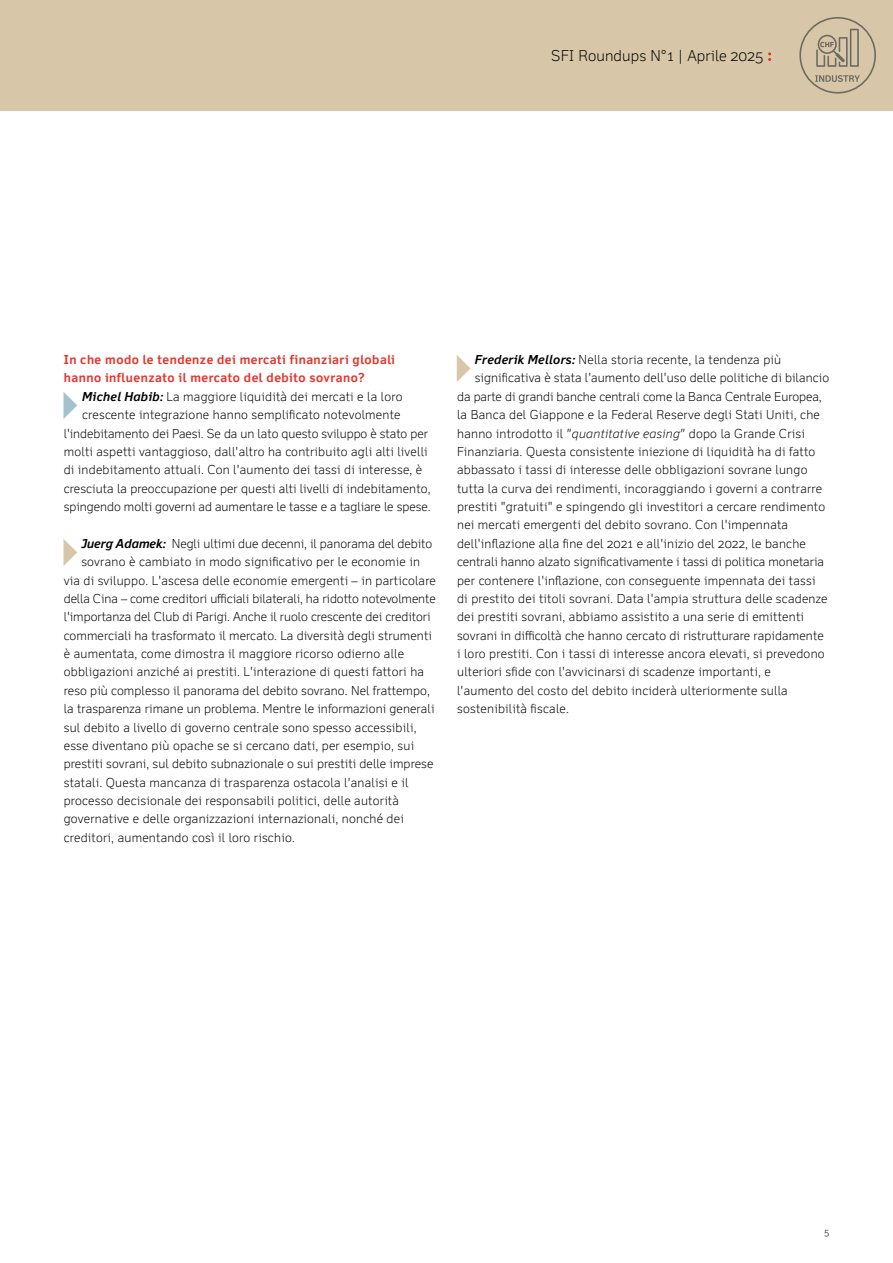
<style>
.page{position:relative;width:893px;height:1263px;background:#fff}
.page>*{position:absolute;margin:0;border:0;box-sizing:border-box;transform-origin:0 0}
.t1{font:300 15px "Felbridge Pro";letter-spacing:.01em;color:#000}
.t2{font:300 12.3px "Felbridge Pro";letter-spacing:.02em;color:#000}
.t3{font:300 12.3px "Felbridge Pro";color:#000}
.t4{font:700 12.3px/18.5px "Felbridge Pro";letter-spacing:.04em;color:#e5342a}
.t5{font:300 12.3px "Felbridge Pro";letter-spacing:-.005em;color:#000}
.t6{font:300 9px "Felbridge Pro";color:#000}
.s1{font-family:"New Baskerville Std";font-weight:400;font-size:16.5px;color:#e5342a}
.s2{font-weight:700;font-style:italic}
.s3{font-style:italic}
</style>
<div class="page">
<div style="left:0;top:0;width:893px;height:111px;background:#d8c6a8"></div>
<svg style="left:799px;top:17px;width:77px;height:77px"></svg>
<p class="t1" style="left:551px;top:47px;width:222px">SFI Roundups N°1 | Aprile 2025 <span class="s1">:</span></p>
<p class="t4" style="left:64px;top:350px;width:333px">In che modo le tendenze dei mercati finanziari globali hanno influenzato il mercato del debito sovrano?</p>
<p class="t2" style="left:82px;top:389px;width:322px"><span class="s2">Michel Habib:</span> La maggiore liquidità dei mercati e la loro</p>
<p class="t2" style="left:82px;top:407px;width:320px">crescente integrazione hanno semplificato notevolmente</p>
<p class="t3" style="left:64px;top:426px;width:366px">l'indebitamento dei Paesi. Se da un lato questo sviluppo è stato per</p>
<p class="t2" style="left:64px;top:444px;width:365px">molti aspetti vantaggioso, dall'altro ha contribuito agli alti livelli</p>
<p class="t2" style="left:64px;top:462px;width:360px">di indebitamento attuali. Con l'aumento dei tassi di interesse, è</p>
<p class="t2" style="left:64px;top:481px;width:368px">cresciuta la preoccupazione per questi alti livelli di indebitamento,</p>
<p class="t3" style="left:64px;top:499px;width:368px">spingendo molti governi ad aumentare le tasse e a tagliare le spese.</p>
<p class="t3" style="left:81px;top:536px;width:352px"><span class="s2">Juerg Adamek:</span> Negli ultimi due decenni, il panorama del debito</p>
<p class="t2" style="left:81px;top:554px;width:340px">sovrano è cambiato in modo significativo per le economie in</p>
<p class="t2" style="left:64px;top:573px;width:374px">via di sviluppo. L'ascesa delle economie emergenti – in particolare</p>
<p class="t5" style="left:64px;top:591px;width:373px">della Cina – come creditori ufficiali bilaterali, ha ridotto notevolmente</p>
<p class="t3" style="left:64px;top:609px;width:368px">l'importanza del Club di Parigi. Anche il ruolo crescente dei creditori</p>
<p class="t2" style="left:64px;top:628px;width:369px">commerciali ha trasformato il mercato. La diversità degli strumenti</p>
<p class="t2" style="left:64px;top:646px;width:342px">è aumentata, come dimostra il maggiore ricorso odierno alle</p>
<p class="t2" style="left:64px;top:665px;width:362px">obbligazioni anziché ai prestiti. L'interazione di questi fattori ha</p>
<p class="t2" style="left:64px;top:683px;width:368px">reso più complesso il panorama del debito sovrano. Nel frattempo,</p>
<p class="t2" style="left:64px;top:701px;width:372px">la trasparenza rimane un problema. Mentre le informazioni generali</p>
<p class="t2" style="left:64px;top:720px;width:354px">sul debito a livello di governo centrale sono spesso accessibili,</p>
<p class="t2" style="left:64px;top:738px;width:352px">esse diventano più opache se si cercano dati, per esempio, sui</p>
<p class="t2" style="left:64px;top:756px;width:371px">prestiti sovrani, sul debito subnazionale o sui prestiti delle imprese</p>
<p class="t2" style="left:64px;top:775px;width:346px">statali. Questa mancanza di trasparenza ostacola l'analisi e il</p>
<p class="t2" style="left:64px;top:793px;width:337px">processo decisionale dei responsabili politici, delle autorità</p>
<p class="t2" style="left:64px;top:812px;width:341px">governative e delle organizzazioni internazionali, nonché dei</p>
<p class="t2" style="left:64px;top:830px;width:233px">creditori, aumentando così il loro rischio.</p>
<p class="t2" style="left:475px;top:352px;width:308px"><span class="s2">Frederik Mellors:</span> Nella storia recente, la tendenza più</p>
<p class="t2" style="left:475px;top:371px;width:356px">significativa è stata l'aumento dell'uso delle politiche di bilancio</p>
<p class="t3" style="left:457px;top:389px;width:366px">da parte di grandi banche centrali come la Banca Centrale Europea,</p>
<p class="t2" style="left:457px;top:407px;width:364px">la Banca del Giappone e la Federal Reserve degli Stati Uniti, che</p>
<p class="t2" style="left:457px;top:426px;width:349px">hanno introdotto il <span class="s3">"quantitative easing"</span> dopo la Grande Crisi</p>
<p class="t2" style="left:457px;top:444px;width:360px">Finanziaria. Questa consistente iniezione di liquidità ha di fatto</p>
<p class="t2" style="left:457px;top:462px;width:352px">abbassato i tassi di interesse delle obbligazioni sovrane lungo</p>
<p class="t2" style="left:457px;top:481px;width:367px">tutta la curva dei rendimenti, incoraggiando i governi a contrarre</p>
<p class="t2" style="left:457px;top:499px;width:370px">prestiti "gratuiti" e spingendo gli investitori a cercare rendimento</p>
<p class="t2" style="left:457px;top:518px;width:332px">nei mercati emergenti del debito sovrano. Con l'impennata</p>
<p class="t2" style="left:457px;top:536px;width:350px">dell'inflazione alla fine del 2021 e all'inizio del 2022, le banche</p>
<p class="t3" style="left:457px;top:554px;width:368px">centrali hanno alzato significativamente i tassi di politica monetaria</p>
<p class="t2" style="left:457px;top:573px;width:360px">per contenere l'inflazione, con conseguente impennata dei tassi</p>
<p class="t2" style="left:457px;top:591px;width:372px">di prestito dei titoli sovrani. Data l'ampia struttura delle scadenze</p>
<p class="t2" style="left:457px;top:609px;width:348px">dei prestiti sovrani, abbiamo assistito a una serie di emittenti</p>
<p class="t2" style="left:457px;top:628px;width:368px">sovrani in difficoltà che hanno cercato di ristrutturare rapidamente</p>
<p class="t2" style="left:457px;top:646px;width:369px">i loro prestiti. Con i tassi di interesse ancora elevati, si prevedono</p>
<p class="t2" style="left:457px;top:665px;width:315px">ulteriori sfide con l'avvicinarsi di scadenze importanti, e</p>
<p class="t2" style="left:457px;top:683px;width:332px">l'aumento del costo del debito inciderà ulteriormente sulla</p>
<p class="t2" style="left:457px;top:701px;width:113px">sostenibilità fiscale.</p>
<p class="t6" style="left:824px;top:1226px;width:6px">5</p>
</div>
